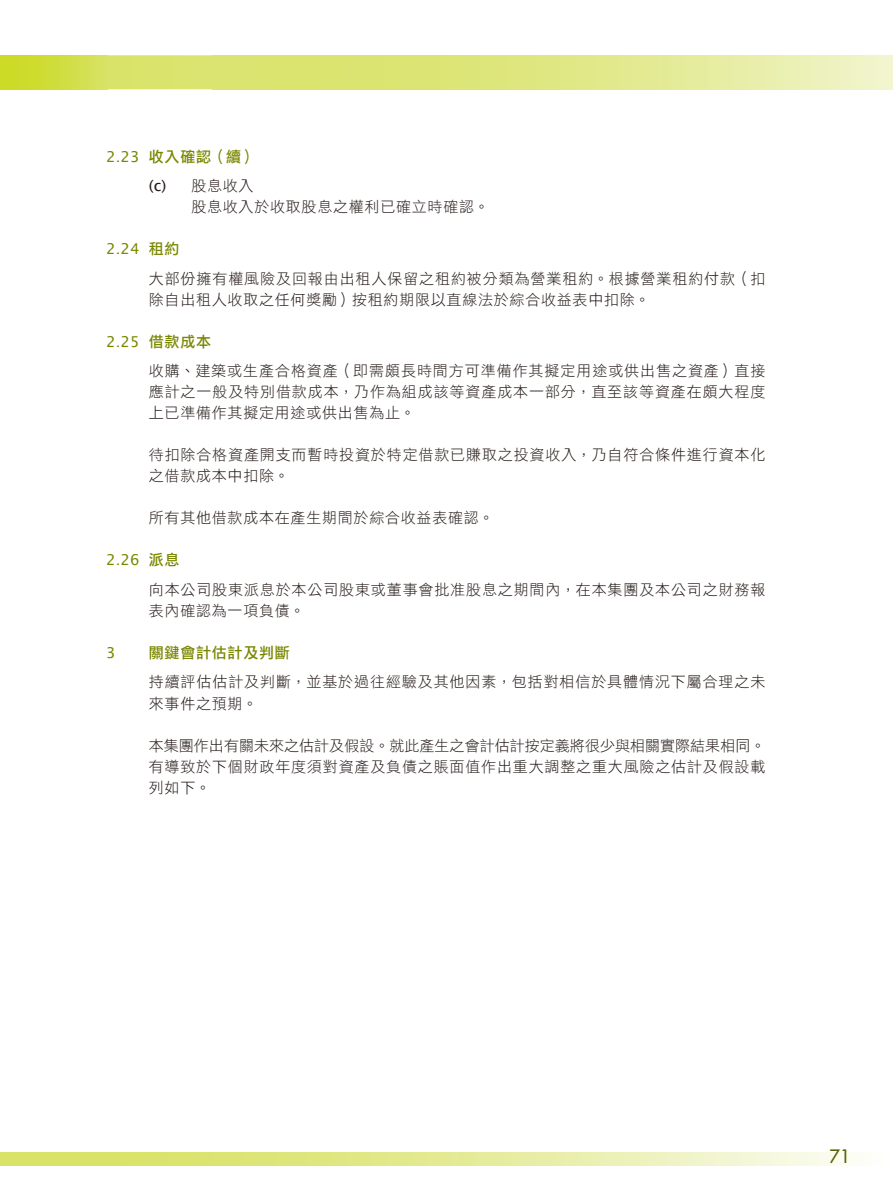
<style>
.page{position:relative;width:893px;height:1191px;background:#fff}
.page>*{position:absolute;margin:0;border:0;box-sizing:border-box;transform-origin:0 0}
.t1{font:500 18px "Futura Std";color:#566000}
.t2{font:15px/21px "DF Li Hei Std W3 E Ten B5 H";letter-spacing:.06em;color:#231916}
.t3{font:15px "Lucida Sans";color:#7a8700}
.t4{font:15px "DF Li Hei Std W5 E Ten B5 H";letter-spacing:.05em;color:#7a8700}
.s1{font-family:"Lucida Sans"}
.s2{font-family:"DF Li Hei Std W5 E Ten B5 H"}
</style>
<div class="page">
<svg style="left:0;top:1152px;width:858px;height:13px;background:#e5eb9a"></svg>
<div style="left:108px;top:55px;width:105px;height:34px;background:#dae46d"></div>
<img style="left:0;top:55px;width:108px;height:34px">
<p class="t4" style="left:106px;top:150px;width:151px"><span class="s1">2.23</span> 收入確認（續）</p>
<p class="t2" style="left:191px;top:177px;width:299px;text-indent:-43px"><span class="s1">(c)</span> 股息收入<br>股息收入於收取股息之權利已確立時確認。</p>
<p class="t3" style="left:106px;top:240px;width:75px">2.24 <span class="s2">租約</span></p>
<p class="t2" style="left:149px;top:270px;width:618px">大部份擁有權風險及回報由出租人保留之租約被分類為營業租約。根據營業租約付款（扣除自出租人收取之任何獎勵）按租約期限以直線法於綜合收益表中扣除。</p>
<p class="t3" style="left:106px;top:332px;width:106px">2.25 <span class="s2">借款成本</span></p>
<p class="t2" style="left:149px;top:362px;width:618px;text-align:justify">收購、建築或生產合格資產（即需頗長時間方可準備作其擬定用途或供出售之資產）直接應計之一般及特別借款成本，乃作為組成該等資產成本一部分，直至該等資產在頗大程度上已準備作其擬定用途或供出售為止。</p>
<p class="t2" style="left:149px;top:446px;width:618px">待扣除合格資產開支而暫時投資於特定借款已賺取之投資收入，乃自符合條件進行資本化之借款成本中扣除。</p>
<p class="t2" style="left:149px;top:509px;width:347px">所有其他借款成本在產生期間於綜合收益表確認。</p>
<p class="t3" style="left:106px;top:551px;width:75px">2.26 <span class="s2">派息</span></p>
<p class="t2" style="left:149px;top:581px;width:618px">向本公司股東派息於本公司股東或董事會批准股息之期間內，在本集團及本公司之財務報表內確認為一項負債。</p>
<p class="t3" style="left:106px;top:643px;width:11px">3</p>
<p class="t4" style="left:149px;top:646px;width:143px">關鍵會計估計及判斷</p>
<p class="t2" style="left:149px;top:673px;width:618px">持續評估估計及判斷，並基於過往經驗及其他因素，包括對相信於具體情況下屬合理之未來事件之預期。</p>
<p class="t2" style="left:149px;top:736px;width:618px;text-align:justify">本集團作出有關未來之估計及假設。就此產生之會計估計按定義將很少與相關實際結果相同。有導致於下個財政年度須對資產及負債之賬面值作出重大調整之重大風險之估計及假設載列如下。</p>
<p class="t1" style="left:830px;top:1147px;width:22px">71</p>
</div>
